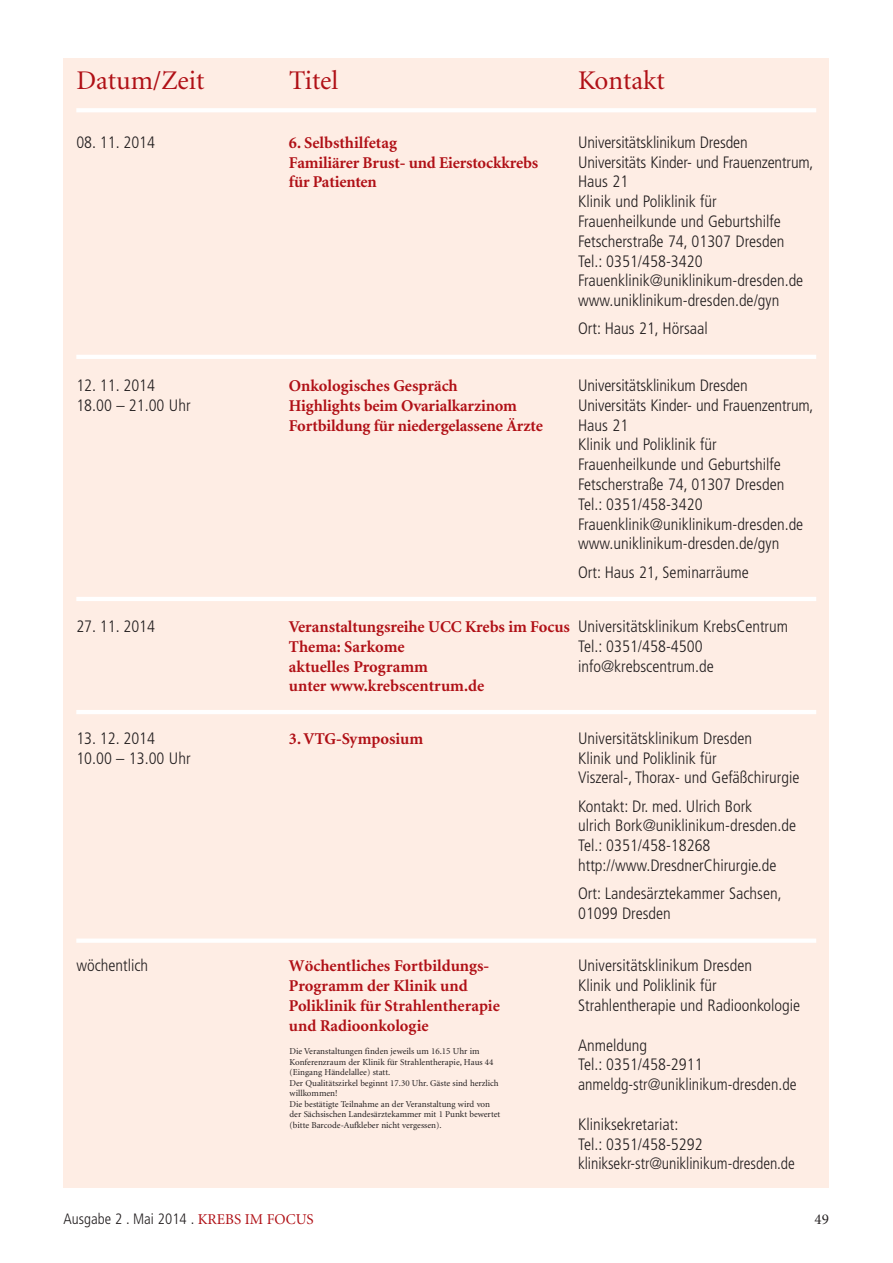
<style>
.page{position:relative;width:893px;height:1263px;background:#fff}
.page>*{position:absolute;margin:0;border:0;box-sizing:border-box;transform-origin:0 0}
.t1{font:27px "Minion";color:#b01016}
.t2{font:300 condensed 16.5px/19.8px "Frutiger";color:#231f20}
.t3{font:700 16.5px/19.8px "Minion";color:#b01016}
.t4{font:300 condensed 15px "Frutiger";color:#231f20}
.t5{font:15px "Minion";color:#231f20}
.t6{font:9px/10.5px "Minion";color:#231f20}
.s1{font-family:"Frutiger";font-weight:300;font-stretch:condensed;color:#231f20}
.s2{font-family:"Minion";font-weight:400;font-stretch:normal;color:#b01016}
</style>
<div class="page">
<div style="left:64px;top:58px;width:765px;height:1129px;background:#feede4"></div>
<hr style="left:76px;top:108px;width:740px;height:4px;background:#fff">
<hr style="left:76px;top:355px;width:740px;height:4px;background:#fff">
<hr style="left:76px;top:597px;width:740px;height:4px;background:#fff">
<hr style="left:76px;top:710px;width:740px;height:4px;background:#fff">
<div style="left:76px;top:938px;width:740px;height:5px;background:#fff"></div>
<h1 class="t1" style="left:76px;top:69px;width:130px">Datum/Zeit</h1>
<h1 class="t1" style="left:289px;top:69px;width:51px">Titel</h1>
<h1 class="t1" style="left:578px;top:69px;width:88px">Kontakt</h1>
<p class="t2" style="left:76px;top:134px;width:80px">08. 11. 2014</p>
<p class="t3" style="left:289px;top:134px;width:109px">6. Selbsthilfetag</p>
<p class="t2" style="left:578px;top:134px;width:171px">Universitätsklinikum Dresden</p>
<p class="t3" style="left:289px;top:154px;width:251px">Familiärer Brust- und Eierstockkrebs</p>
<p class="t2" style="left:578px;top:153px;width:237px">Universitäts Kinder- und Frauenzentrum,</p>
<p class="t3" style="left:289px;top:174px;width:89px">für Patienten</p>
<p class="t2" style="left:578px;top:173px;width:227px">Haus 21<br>Klinik und Poliklinik für<br>Frauenheilkunde und Geburtshilfe<br>Fetscherstraße 74, 01307 Dresden<br>Tel.: 0351/458-3420<br>Frauenklinik@uniklinikum-dresden.de www.uniklinikum-dresden.de/gyn</p>
<p class="t2" style="left:578px;top:320px;width:131px">Ort: Haus 21, Hörsaal</p>
<p class="t2" style="left:76px;top:377px;width:80px">12. 11. 2014</p>
<p class="t3" style="left:289px;top:377px;width:170px">Onkologisches Gespräch</p>
<p class="t2" style="left:578px;top:377px;width:171px">Universitätsklinikum Dresden</p>
<p class="t2" style="left:76px;top:396px;width:116px">18.00 – 21.00 Uhr</p>
<p class="t3" style="left:289px;top:397px;width:230px">Highlights beim Ovarialkarzinom</p>
<p class="t2" style="left:578px;top:396px;width:237px">Universitäts Kinder- und Frauenzentrum,</p>
<p class="t3" style="left:289px;top:417px;width:255px">Fortbildung für niedergelassene Ärzte</p>
<p class="t2" style="left:578px;top:416px;width:227px">Haus 21<br>Klinik und Poliklinik für<br>Frauenheilkunde und Geburtshilfe<br>Fetscherstraße 74, 01307 Dresden<br>Tel.: 0351/458-3420<br>Frauenklinik@uniklinikum-dresden.de www.uniklinikum-dresden.de/gyn</p>
<p class="t2" style="left:578px;top:563px;width:172px">Ort: Haus 21, Seminarräume</p>
<p class="t2" style="left:76px;top:618px;width:80px">27. 11. 2014</p>
<p class="t3" style="left:289px;top:618px;width:501px">Veranstaltungsreihe UCC Krebs im Focus <span class="s1">Universitätsklinikum KrebsCentrum<br></span>Thema: Sarkome</p>
<p class="t2" style="left:578px;top:637px;width:126px">Tel.: 0351/458-4500</p>
<p class="t3" style="left:289px;top:658px;width:141px">aktuelles Programm</p>
<p class="t2" style="left:578px;top:657px;width:137px">info@krebscentrum.de</p>
<p class="t3" style="left:289px;top:678px;width:197px">unter www.krebscentrum.de</p>
<p class="t2" style="left:76px;top:729px;width:80px">13. 12. 2014</p>
<p class="t3" style="left:289px;top:730px;width:136px">3. VTG-Symposium</p>
<p class="t2" style="left:578px;top:729px;width:175px">Universitätsklinikum Dresden</p>
<p class="t2" style="left:76px;top:749px;width:116px">10.00 – 13.00 Uhr</p>
<p class="t2" style="left:578px;top:749px;width:223px">Klinik und Poliklinik für<br>Viszeral-, Thorax- und Gefäßchirurgie</p>
<p class="t2" style="left:578px;top:797px;width:220px">Kontakt: Dr. med. Ulrich Bork<br>ulrich Bork@uniklinikum-dresden.de<br>Tel.: 0351/458-18268 http://www.DresdnerChirurgie.de</p>
<p class="t2" style="left:578px;top:885px;width:205px">Ort: Landesärztekammer Sachsen,<br>01099 Dresden</p>
<p class="t2" style="left:76px;top:957px;width:73px">wöchentlich</p>
<p class="t3" style="left:289px;top:958px;width:202px">Wöchentliches Fortbildungs-</p>
<p class="t2" style="left:578px;top:957px;width:175px">Universitätsklinikum Dresden</p>
<p class="t3" style="left:289px;top:977px;width:180px">Programm der Klinik und</p>
<p class="t2" style="left:578px;top:977px;width:140px">Klinik und Poliklinik für</p>
<p class="t3" style="left:289px;top:997px;width:212px">Poliklinik für Strahlentherapie</p>
<p class="t2" style="left:578px;top:997px;width:224px">Strahlentherapie und Radioonkologie</p>
<p class="t3" style="left:289px;top:1017px;width:141px">und Radioonkologie</p>
<p class="t2" style="left:578px;top:1036px;width:220px">Anmeldung<br>Tel.: 0351/458-2911 anmeldg-str@uniklinikum-dresden.de</p>
<p class="t2" style="left:578px;top:1115px;width:218px">Kliniksekretariat:<br>Tel.: 0351/458-5292 kliniksekr-str@uniklinikum-dresden.de</p>
<p class="t6" style="left:290px;top:1047px;width:212px">Die Veranstaltungen finden jeweils um 16.15 Uhr im Konferenzraum der Klinik für Strahlentherapie, Haus 44 (Eingang Händelallee) statt.<br>Der Qualitätszirkel beginnt 17.30 Uhr. Gäste sind herzlich willkommen!<br>Die bestätigte Teilnahme an der Veranstaltung wird von der Sächsischen Landesärztekammer mit 1 Punkt bewertet (bitte Barcode-Aufkleber nicht vergessen).</p>
<p class="t4" style="left:64px;top:1212px;width:252px">Ausgabe 2 . Mai 2014 . <span class="s2">KREBS IM FOCUS</span></p>
<p class="t5" style="left:815px;top:1213px;width:16px">49</p>
</div>
